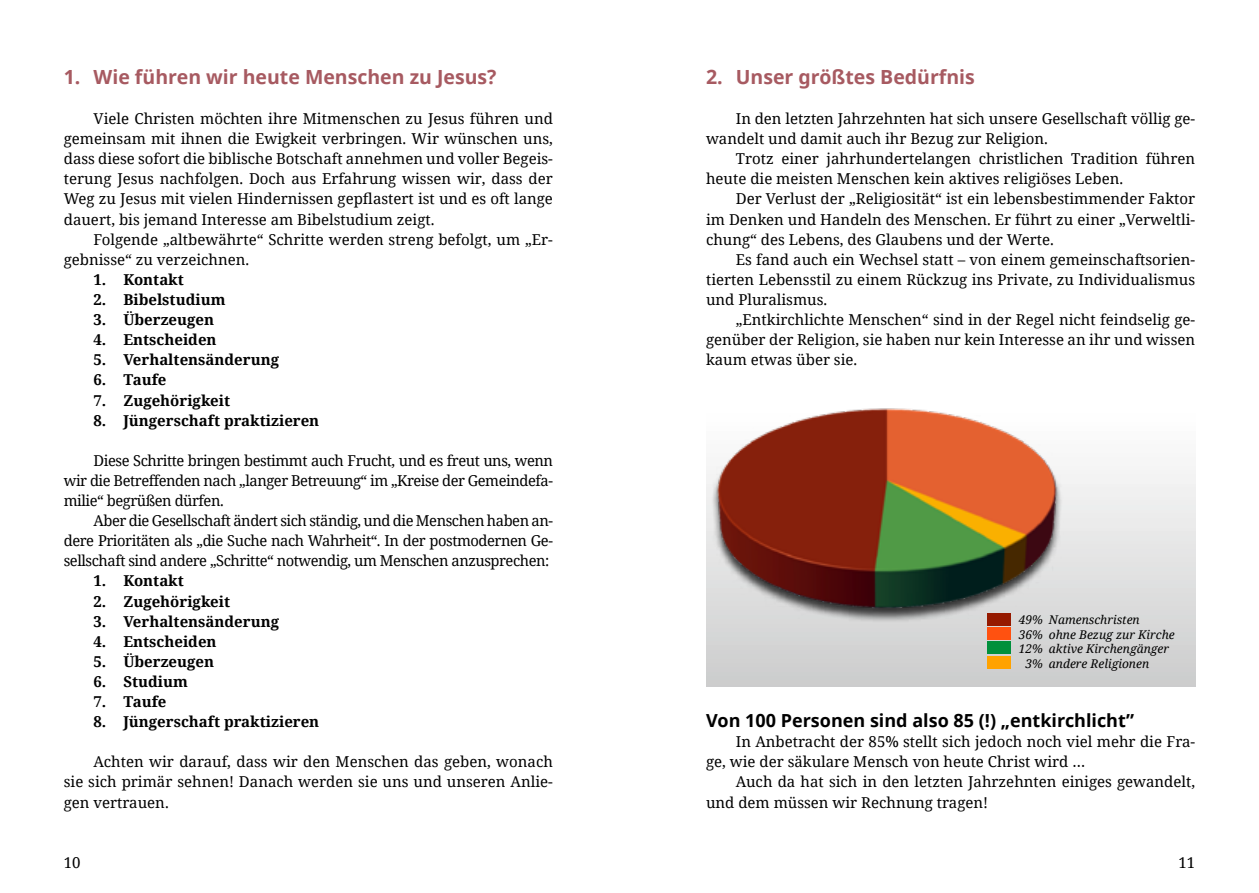
<style>
.page{position:relative;width:1259px;height:893px;background:#fff}
.page>*{position:absolute;margin:0;border:0;box-sizing:border-box;transform-origin:0 0}
.t1{font:700 19.5px "Noto Sans";color:#a75a61}
.t2{font:700 18px "Noto Sans";color:#000}
.t3{font:15px/20.1px "Noto Serif";color:#000;text-align:justify}
.t4{font:700 15px "Noto Serif";color:#000}
.t5{font:italic 12px "Noto Serif";color:#000}
</style>
<div class="page">
<div style="left:706px;top:385px;width:489px;height:302px;background:linear-gradient(to bottom,#fff,#cccdcd)"></div>
<div style="left:711px;top:411px;width:352px;height:212px;background:#000;opacity:.75"></div>
<img style="left:715px;top:405px;width:344px;height:206px">
<div style="left:987px;top:613px;width:23px;height:12px;background:#951900"></div>
<div style="left:987px;top:627px;width:23px;height:13px;background:#ff5110"></div>
<div style="left:987px;top:642px;width:23px;height:12px;background:#00903c"></div>
<div style="left:987px;top:656px;width:23px;height:13px;background:#ffa200"></div>
<h1 class="t1" style="left:64px;top:63px;width:434px">1. Wie führen wir heute Menschen zu Jesus?</h1>
<p class="t3" style="left:64px;top:108px;width:491px;text-indent:30px">Viele Christen möchten ihre Mitmenschen zu Jesus führen und gemeinsam mit ihnen die Ewigkeit verbringen. Wir wünschen uns, dass diese sofort die biblische Botschaft annehmen und voller Begeis&shy;terung Jesus nachfolgen. Doch aus Erfahrung wissen wir, dass der Weg zu Jesus mit vielen Hindernissen gepflastert ist und es oft lange dauert, bis jemand Interesse am Bibelstudium zeigt.</p>
<p class="t3" style="left:64px;top:229px;width:490px;text-indent:30px">Folgende „altbewährte“ Schritte werden streng befolgt, um „Er&shy;gebnisse“ zu verzeichnen.</p>
<p class="t4" style="left:94px;top:269px;width:92px">1. Kontakt</p>
<p class="t4" style="left:94px;top:289px;width:133px">2. Bibelstudium</p>
<p class="t4" style="left:94px;top:309px;width:122px">3. Überzeugen</p>
<p class="t4" style="left:94px;top:329px;width:125px">4. Entscheiden</p>
<p class="t4" style="left:94px;top:349px;width:187px">5. Verhaltensänderung</p>
<p class="t4" style="left:94px;top:369px;width:74px">6. Taufe</p>
<p class="t4" style="left:94px;top:390px;width:138px">7. Zugehörigkeit</p>
<p class="t4" style="left:94px;top:410px;width:227px">8. Jüngerschaft praktizieren</p>
<p class="t3" style="left:64px;top:450px;width:491px;text-indent:30px">Diese Schritte bringen bestimmt auch Frucht, und es freut uns, wenn wir die Betreffenden nach „langer Betreuung“ im „Kreise der Gemeindefa&shy;milie“ begrüßen dürfen.</p>
<p class="t3" style="left:64px;top:510px;width:490px;text-indent:30px">Aber die Gesellschaft ändert sich ständig, und die Menschen haben an&shy;dere Prioritäten als „die Suche nach Wahrheit“. In der postmodernen Ge&shy;sellschaft sind andere „Schritte“ notwendig, um Menschen anzusprechen:</p>
<p class="t4" style="left:94px;top:570px;width:92px">1. Kontakt</p>
<p class="t4" style="left:94px;top:591px;width:138px">2. Zugehörigkeit</p>
<p class="t4" style="left:94px;top:611px;width:187px">3. Verhaltensänderung</p>
<p class="t4" style="left:94px;top:631px;width:125px">4. Entscheiden</p>
<p class="t4" style="left:94px;top:651px;width:122px">5. Überzeugen</p>
<p class="t4" style="left:94px;top:671px;width:96px">6. Studium</p>
<p class="t4" style="left:94px;top:691px;width:74px">7. Taufe</p>
<p class="t4" style="left:94px;top:711px;width:227px">8. Jüngerschaft praktizieren</p>
<p class="t3" style="left:64px;top:751px;width:490px;text-indent:30px">Achten wir darauf, dass wir den Menschen das geben, wonach sie sich primär sehnen! Danach werden sie uns und unseren Anlie&shy;gen vertrauen.</p>
<h1 class="t1" style="left:706px;top:63px;width:270px">2. Unser größtes Bedürfnis</h1>
<p class="t3" style="left:706px;top:108px;width:490px;text-indent:30px">In den letzten Jahrzehnten hat sich unsere Gesellschaft völlig ge&shy;wandelt und damit auch ihr Bezug zur Religion.</p>
<p class="t3" style="left:706px;top:148px;width:490px;text-indent:30px">Trotz einer jahrhundertelangen christlichen Tradition führen heute die meisten Menschen kein aktives religiöses Leben.</p>
<p class="t3" style="left:706px;top:188px;width:490px;text-indent:30px">Der Verlust der „Religiosität“ ist ein lebensbestimmender Faktor im Denken und Handeln des Menschen. Er führt zu einer „Verweltli&shy;chung“ des Lebens, des Glaubens und der Werte.</p>
<p class="t3" style="left:706px;top:249px;width:490px;text-indent:30px">Es fand auch ein Wechsel statt – von einem gemeinschaftsorien&shy;tierten Lebensstil zu einem Rückzug ins Private, zu Individualismus und Pluralismus.</p>
<p class="t3" style="left:706px;top:309px;width:490px;text-indent:30px">„Entkirchlichte Menschen“ sind in der Regel nicht feindselig ge&shy;genüber der Religion, sie haben nur kein Interesse an ihr und wissen kaum etwas über sie.</p>
<p class="t5" style="left:1018px;top:612px;width:123px">49% Namenschristen</p>
<p class="t5" style="left:1018px;top:626px;width:158px">36% ohne Bezug zur Kirche</p>
<p class="t5" style="left:1018px;top:640px;width:152px">12% aktive Kirchengänger</p>
<p class="t5" style="left:1025px;top:655px;width:125px">3% andere Religionen</p>
<p class="t2" style="left:706px;top:708px;width:429px">Von 100 Personen sind also 85 (!) „entkirchlicht”</p>
<p class="t3" style="left:706px;top:731px;width:490px;text-indent:30px">In Anbetracht der 85% stellt sich jedoch noch viel mehr die Fra&shy;ge, wie der säkulare Mensch von heute Christ wird …</p>
<p class="t3" style="left:706px;top:771px;width:490px;text-indent:30px">Auch da hat sich in den letzten Jahrzehnten einiges gewandelt, und dem müssen wir Rechnung tragen!</p>
<p class="t3" style="left:64px;top:852px;width:18px">10</p>
<p class="t3" style="left:1178px;top:852px;width:18px">11</p>
</div>
